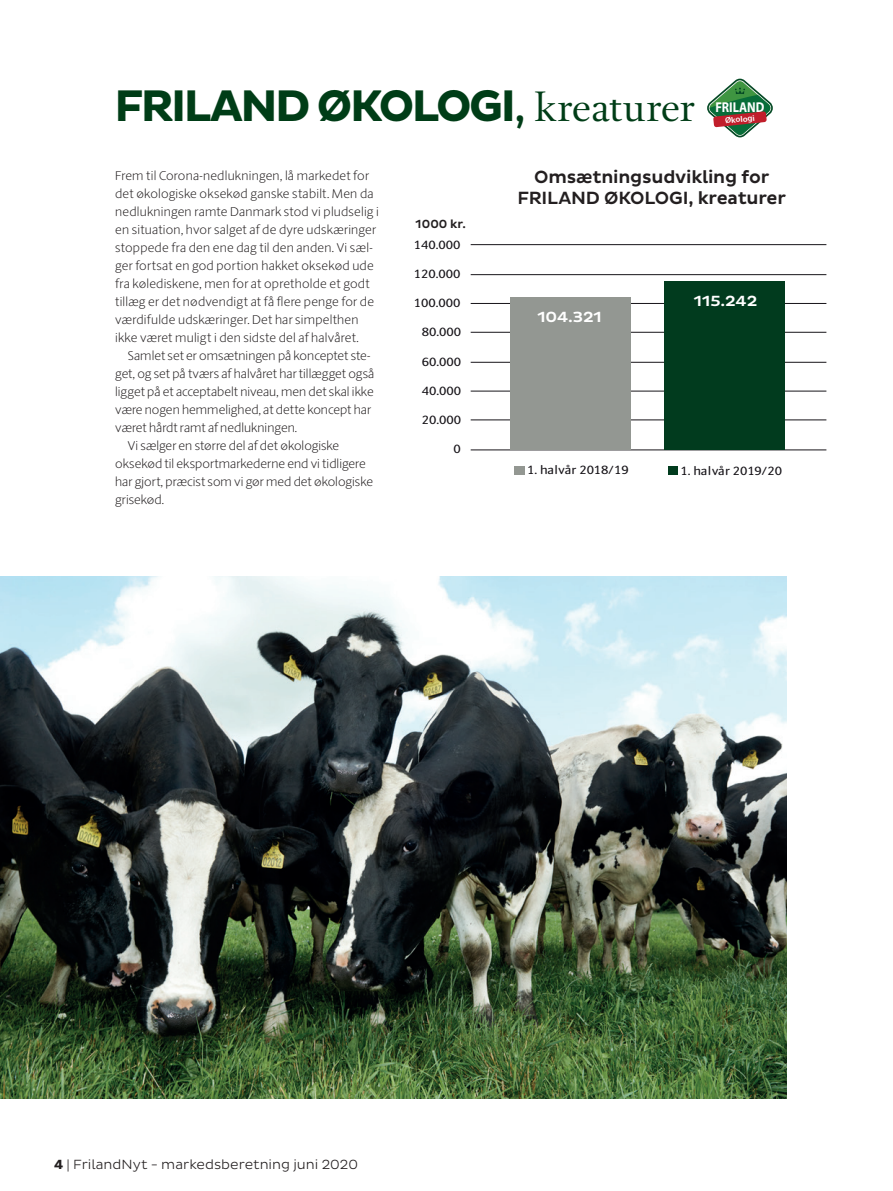
<style>
.page{position:relative;width:893px;height:1191px;background:#fff}
.page>*{position:absolute;margin:0;border:0;box-sizing:border-box;transform-origin:0 0}
.t1{font:700 45px "Pluto Sans";letter-spacing:-.055em;color:#003d17}
.t2{font:500 18px/21.6px "Pluto Sans";letter-spacing:-.015em;color:#231f20;text-align:center}
.t3{font:500 15px "Pluto Sans";letter-spacing:-.005em;color:#fff;scale:1.1 1}
.t4{font:700 14.25px "Myriad Pro";color:#fff;scale:.87 1}
.t5{font:300 13.5px "Pluto Sans";color:#231f20}
.t6{font:100 12.75px/18px "ID Sans Round";letter-spacing:.01em;color:#231f20}
.t7{font:12px "ID Sans Round";letter-spacing:-.005em;color:#171419;scale:1.1 1}
.t8{font:500 12px "Pluto Sans";letter-spacing:.01em;color:#231f20}
.t9{font:600 8.25px "Myriad Pro";color:#fff;scale:1.05 1}
.s1{font-weight:400}
.s2{font-family:"La Police BP";font-weight:400}
.s3{font-weight:700}
</style>
<div class="page">
<img style="left:0;top:576px;width:787px;height:522px">
<svg style="left:707px;top:79px;width:66px;height:58px"></svg>
<hr style="left:471px;top:244px;width:355px;height:1px;background:#171419">
<hr style="left:471px;top:274px;width:355px;height:1px;background:#171419">
<hr style="left:471px;top:303px;width:355px;height:1px;background:#171419">
<hr style="left:471px;top:332px;width:355px;height:1px;background:#171419">
<hr style="left:471px;top:362px;width:355px;height:1px;background:#171419">
<hr style="left:471px;top:391px;width:355px;height:1px;background:#171419">
<hr style="left:471px;top:419px;width:355px;height:1px;background:#171419">
<hr style="left:471px;top:449px;width:355px;height:1px;background:#171419">
<div style="left:664px;top:281px;width:120px;height:168px;background:#013b1e"></div>
<div style="left:668px;top:466px;width:9px;height:9px;background:#013b1e"></div>
<div style="left:511px;top:297px;width:120px;height:152px;background:#939792"></div>
<div style="left:515px;top:466px;width:9px;height:9px;background:#939792"></div>
<h1 class="t1" style="left:115px;top:80px;width:581px">FRILAND ØKOLOGI<span class="s1">,</span> <span class="s2">kreaturer</span></h1>
<p class="t4" style="left:715px;top:98px;width:58px">FRILAND</p>
<p class="t9" style="left:725px;top:115px;width:30px;rotate:-6deg">Økologi</p>
<p class="t6" style="left:115px;top:166px;width:265px">Frem til Corona-nedlukningen, lå markedet for det økologiske oksekød ganske stabilt. Men da nedlukningen ramte Danmark stod vi pludselig i en situation, hvor salget af de dyre udskæringer stoppede fra den ene dag til den anden. Vi sæl&shy;ger fortsat en god portion hakket oksekød ude fra kølediskene, men for at opretholde et godt tillæg er det nødvendigt at få flere penge for de værdifulde udskæringer. Det har simpelthen ikke været muligt i den sidste del af halvåret.</p>
<p class="t6" style="left:128px;top:347px;width:244px">Samlet set er omsætningen på konceptet ste-</p>
<p class="t6" style="left:115px;top:365px;width:261px">get, og set på tværs af halvåret har tillægget også</p>
<p class="t6" style="left:115px;top:383px;width:260px">ligget på et acceptabelt niveau, men det skal ikke</p>
<p class="t6" style="left:115px;top:401px;width:257px">være nogen hemmelighed, at dette koncept har</p>
<p class="t6" style="left:115px;top:419px;width:184px">været hårdt ramt af nedlukningen.</p>
<p class="t6" style="left:128px;top:437px;width:213px">Vi sælger en større del af det økologiske</p>
<p class="t6" style="left:115px;top:455px;width:252px">oksekød til eksportmarkederne end vi tidligere</p>
<p class="t6" style="left:115px;top:473px;width:259px">har gjort, præcist som vi gør med det økologiske</p>
<p class="t6" style="left:115px;top:491px;width:50px">grisekød.</p>
<p class="t8" style="left:416px;top:217px;width:52px">1000 kr.</p>
<p class="t7" style="left:414px;top:237px;width:44px">140.000</p>
<p class="t7" style="left:414px;top:267px;width:44px">120.000</p>
<p class="t7" style="left:414px;top:296px;width:44px">100.000</p>
<p class="t7" style="left:422px;top:325px;width:37px">80.000</p>
<p class="t7" style="left:422px;top:354px;width:37px">60.000</p>
<p class="t7" style="left:422px;top:383px;width:37px">40.000</p>
<p class="t7" style="left:422px;top:413px;width:37px">20.000</p>
<p class="t7" style="left:454px;top:442px;width:8px">0</p>
<h2 class="t2" style="left:517px;top:166px;width:270px">Omsætningsudvikling for<br>FRILAND ØKOLOGI, kreaturer</h2>
<p class="t3" style="left:537px;top:309px;width:60px">104.321</p>
<p class="t3" style="left:694px;top:293px;width:59px">115.242</p>
<p class="t7" style="left:527px;top:463px;width:94px">1. halvår 2018/19</p>
<p class="t7" style="left:680px;top:463px;width:94px">1. halvår 2019/20</p>
<p class="t5" style="left:54px;top:1156px;width:306px"><span class="s3">4</span> | FrilandNyt - markedsberetning juni 2020</p>
</div>
